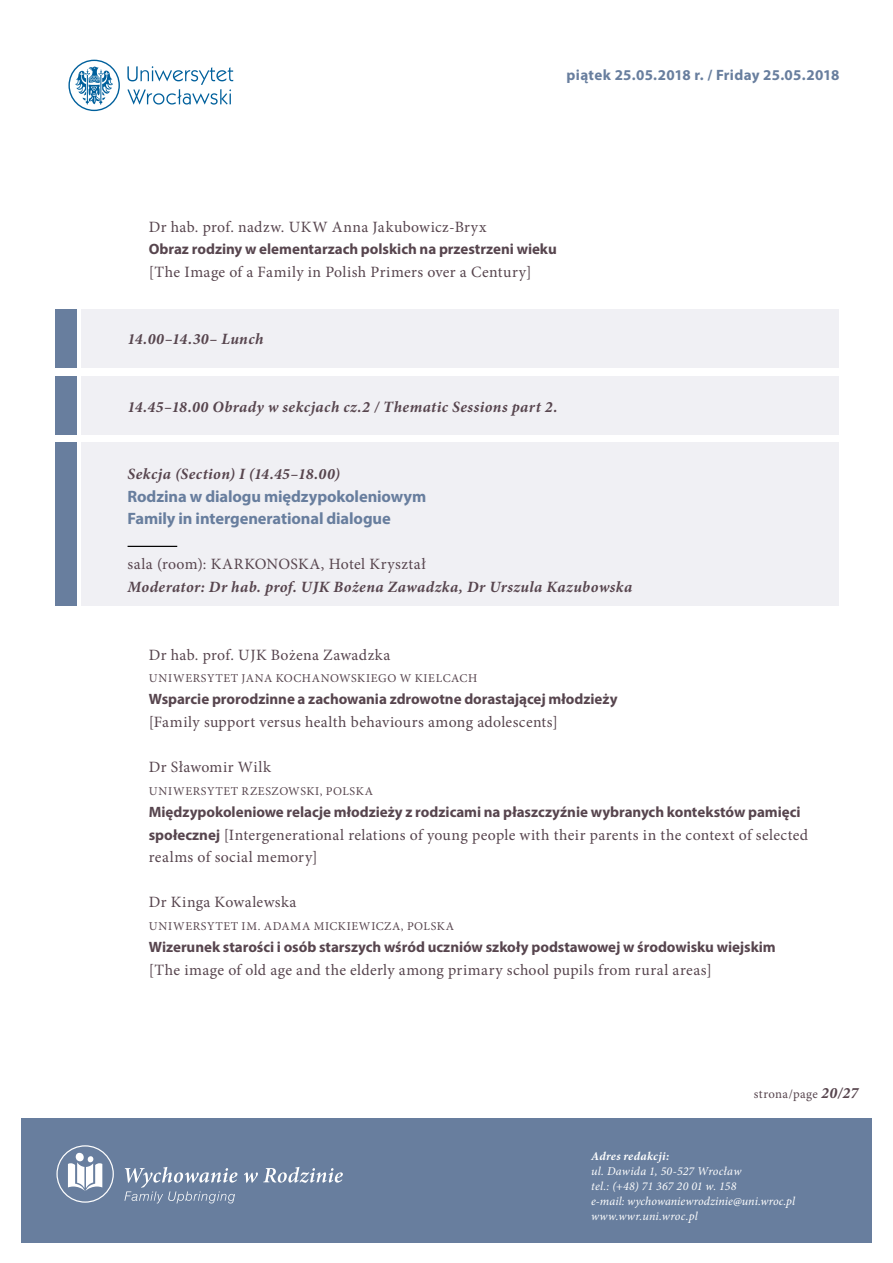
<style>
.page{position:relative;width:893px;height:1263px;background:#fff}
.page>*{position:absolute;margin:0;border:0;box-sizing:border-box;transform-origin:0 0}
.t1{font:700 16.5px/22.5px "Myriad Pro";letter-spacing:-.01em;color:#687e9e}
.t2{font:15.75px/22.5px "Minion Pro";letter-spacing:.02em;color:#57454e}
.t3{font:italic 700 15.75px "Minion Pro";letter-spacing:.03em;color:#57454e}
.t4{font:700 15px "Myriad Pro";letter-spacing:-.005em;color:#57454e}
.t5{font:700 15px "Myriad Pro";letter-spacing:.02em;color:#687e9e}
.t6{font:12.75px "Minion Pro";letter-spacing:.03em;color:#57454e}
.t7{font:italic 12px/15px "Minion Pro";letter-spacing:.01em;color:#fff}
.t8{font:12px "Minion Pro";letter-spacing:.055em;color:#57454e}
.t9{font:italic 700 12px "Minion Pro";letter-spacing:.025em;color:#fff}
.s1{font-family:"Myriad Pro";font-weight:700;font-size:15px}
.s2{font-weight:700;font-style:italic;font-size:15.75px}
</style>
<div class="page">
<svg style="left:127px;top:66px;width:106px;height:39px"></svg>
<svg style="left:68px;top:60px;width:52px;height:51px"></svg>
<div style="left:21px;top:1118px;width:851px;height:125px;background:#687e9e"></div>
<div style="left:56px;top:1145px;width:58px;height:58px;border:1px solid #fff;border-radius:50%"></div>
<div style="left:76px;top:1153px;width:8px;height:8px;background:#fff;border-radius:50%"></div>
<svg style="left:68px;top:1156px;width:34px;height:35px"></svg>
<svg style="left:124px;top:1167px;width:219px;height:36px"></svg>
<div style="left:81px;top:309px;width:757px;height:58px;background:#f0f0f4"></div>
<div style="left:55px;top:309px;width:22px;height:58px;background:#687e9e"></div>
<div style="left:81px;top:376px;width:757px;height:58px;background:#f0f0f4"></div>
<div style="left:55px;top:376px;width:22px;height:58px;background:#687e9e"></div>
<div style="left:81px;top:443px;width:757px;height:163px;background:#f0f0f4"></div>
<div style="left:55px;top:443px;width:22px;height:163px;background:#687e9e"></div>
<hr style="left:128px;top:546px;width:49px;height:1px;background:#000">
<p class="t5" style="left:566px;top:65px;width:274px">piątek 25.05.2018 r. / Friday 25.05.2018</p>
<p class="t2" style="left:149px;top:216px;width:339px">Dr hab. prof. nadzw. UKW Anna Jakubowicz-Bryx</p>
<p class="t4" style="left:149px;top:240px;width:409px">Obraz rodziny w elementarzach polskich na przestrzeni wieku</p>
<p class="t2" style="left:149px;top:261px;width:384px">[The Image of a Family in Polish Primers over a Century]</p>
<p class="t3" style="left:128px;top:328px;width:137px">14.00–14.30– Lunch</p>
<p class="t3" style="left:128px;top:396px;width:431px">14.45–18.00 Obrady w sekcjach cz.2 / Thematic Sessions part 2.</p>
<p class="t3" style="left:128px;top:463px;width:214px">Sekcja (Section) I (14.45–18.00)</p>
<p class="t1" style="left:128px;top:485px;width:300px">Rodzina w dialogu międzypokoleniowym<br>Family in intergenerational dialogue</p>
<p class="t2" style="left:128px;top:553px;width:300px">sala (room): KARKONOSKA, Hotel Kryształ</p>
<p class="t3" style="left:128px;top:576px;width:506px">Moderator: Dr hab. prof. UJK Bożena Zawadzka, Dr Urszula Kazubowska</p>
<p class="t2" style="left:149px;top:643px;width:243px">Dr hab. prof. UJK Bożena Zawadzka</p>
<p class="t8" style="left:149px;top:670px;width:330px">UNIWERSYTET JANA KOCHANOWSKIEGO W KIELCACH</p>
<p class="t4" style="left:149px;top:690px;width:470px">Wsparcie prorodzinne a zachowania zdrowotne dorastającej młodzieży</p>
<p class="t2" style="left:149px;top:711px;width:411px">[Family support versus health behaviours among adolescents]</p>
<p class="t2" style="left:149px;top:756px;width:124px">Dr Sławomir Wilk</p>
<p class="t8" style="left:149px;top:783px;width:226px">UNIWERSYTET RZESZOWSKI, POLSKA</p>
<p class="t4" style="left:149px;top:802px;width:653px">Międzypokoleniowe relacje młodzieży z rodzicami na płaszczyźnie wybranych kontekstów pamięci</p>
<p class="t2" style="left:149px;top:823px;width:661px"><span class="s1">społecznej</span> [Intergenerational relations of young people with their parents in the context of selected realms of social memory]</p>
<p class="t2" style="left:149px;top:891px;width:149px">Dr Kinga Kowalewska</p>
<p class="t8" style="left:149px;top:918px;width:307px">UNIWERSYTET IM. ADAMA MICKIEWICZA, POLSKA</p>
<p class="t4" style="left:149px;top:937px;width:628px">Wizerunek starości i osób starszych wśród uczniów szkoły podstawowej w środowisku wiejskim</p>
<p class="t2" style="left:149px;top:958px;width:564px">[The image of old age and the elderly among primary school pupils from rural areas]</p>
<p class="t6" style="left:754px;top:1086px;width:106px">strona/page <span class="s2">20/27</span></p>
<p class="t9" style="left:591px;top:1148px;width:80px">Adres redakcji:</p>
<p class="t7" style="left:591px;top:1164px;width:205px">ul. Dawida 1, 50-527 Wrocław<br>tel.: (+48) 71 367 20 01 w. 158<br>e-mail: wychowaniewrodzinie@uni.wroc.pl www.wwr.uni.wroc.pl</p>
</div>
